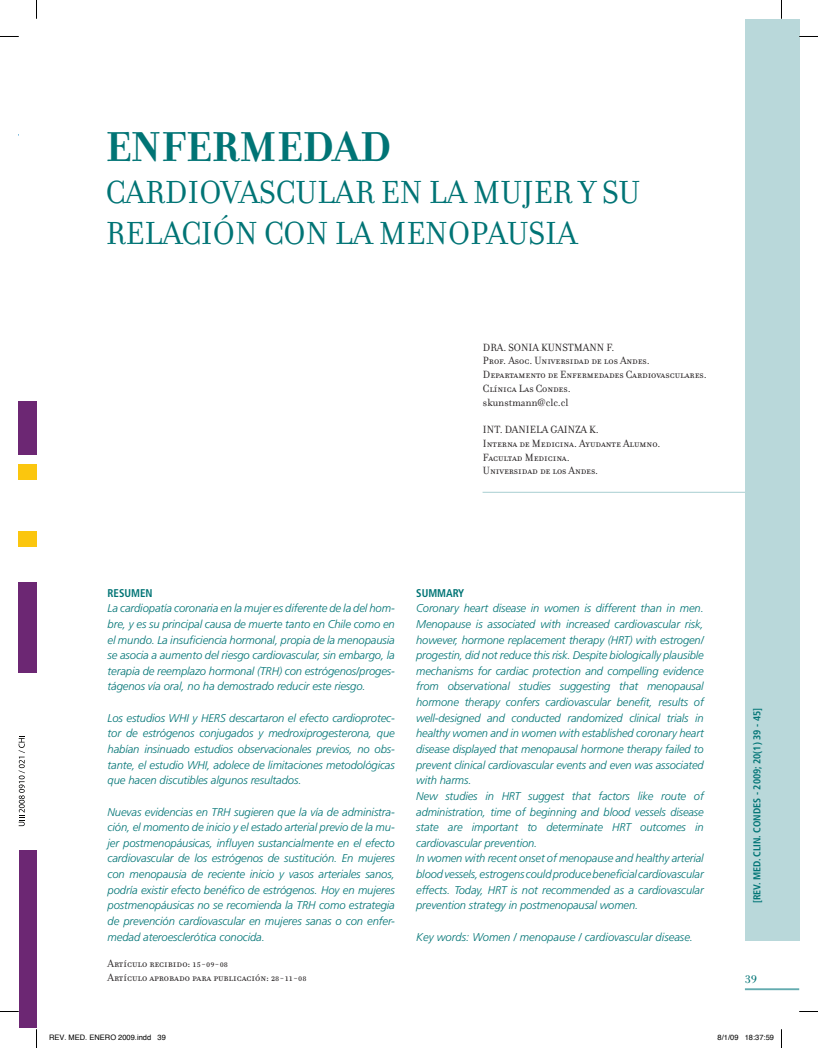
<style>
.page{position:relative;width:818px;height:1048px;background:#fff}
.page>*{position:absolute;margin:0;border:0;box-sizing:border-box;transform-origin:0 0}
.t1{font:700 45px "Filosofia";color:#007475}
.t2{font:34.38px/41.2px "Filosofia";color:#007475}
.t3{font:16.25px "Filosofia Grand Caps";color:#007475;scale:1.1 1}
.t4{font:italic 300 11.25px/15.6px "Frutiger";letter-spacing:-.01em;color:#007475;text-align:justify}
.t5{font:11.25px/13.8px "Filosofia Small Caps";color:#231f20}
.t6{font:11.25px "Filosofia";color:#231f20}
.t7{font:700 condensed 11.25px "Frutiger";color:#007475}
.t8{font:700 condensed 10px "Frutiger";color:#007475}
.t9{font:7.5px "Helvetica";color:#000}
</style>
<div class="page">
<hr style="left:744px;top:988px;width:54px;height:2px;background:#63abaf">
<div style="left:744px;top:19px;width:54px;height:921px;background:#b9d8da"></div>
<hr style="left:482px;top:491px;width:264px;height:2px;background:#b9d8da">
<div style="left:19px;top:850px;width:17px;height:177px;background:#6c2773"></div>
<div style="left:19px;top:401px;width:17px;height:53px;background:#6c2773"></div>
<div style="left:19px;top:582px;width:17px;height:90px;background:#6c2773"></div>
<div style="left:19px;top:464px;width:17px;height:16px;background:#fbc60e"></div>
<div style="left:19px;top:531px;width:17px;height:16px;background:#fbc60e"></div>
<svg style="left:19px;top:736px;width:6px;height:90px"></svg>
<svg style="left:0;top:36px;width:19px;height:1px"></svg>
<svg style="left:798px;top:36px;width:19px;height:1px"></svg>
<svg style="left:0;top:1011px;width:19px;height:1px"></svg>
<svg style="left:799px;top:1011px;width:18px;height:1px"></svg>
<svg style="left:36px;top:0;width:1px;height:19px"></svg>
<svg style="left:36px;top:1029px;width:1px;height:18px"></svg>
<h1 class="t1" style="left:106px;top:120px;width:287px">ENFERMEDAD</h1>
<h2 class="t2" style="left:106px;top:172px;width:536px">CARDIOVASCULAR EN LA MUJER Y SU<br>RELACIÓN CON LA MENOPAUSIA</h2>
<p class="t5" style="left:482px;top:340px;width:225px">DRA. SONIA KUNSTMANN F.<br>Prof. Asoc. Universidad de los Andes.<br>Departamento de Enfermedades Cardiovasculares.<br>Clínica Las Condes.</p>
<p class="t6" style="left:482px;top:396px;width:87px">skunstmann@clc.cl</p>
<p class="t5" style="left:482px;top:423px;width:179px">INT. DANIELA GAINZA K.<br>Interna de Medicina. Ayudante Alumno.<br>Facultad Medicina.<br>Universidad de los Andes.</p>
<p class="t7" style="left:107px;top:586px;width:47px">RESUMEN</p>
<p class="t4" style="left:107px;top:600px;width:288px">La cardiopatía coronaria en la mujer es diferente de la del hom&shy;bre, y es su principal causa de muerte tanto en Chile como en el mundo. La insuficiencia hormonal, propia de la menopausia se asocia a aumento del riesgo cardiovascular, sin embargo, la terapia de reemplazo hormonal (TRH) con estrógenos/proges&shy;tágenos vía oral, no ha demostrado reducir este riesgo.</p>
<p class="t4" style="left:107px;top:710px;width:288px">Los estudios WHI y HERS descartaron el efecto cardioprotec&shy;tor de estrógenos conjugados y medroxiprogesterona, que habían insinuado estudios observacionales previos, no obs&shy;tante, el estudio WHI, adolece de limitaciones metodológicas que hacen discutibles algunos resultados.</p>
<p class="t4" style="left:107px;top:803px;width:288px">Nuevas evidencias en TRH sugieren que la vía de administra&shy;ción, el momento de inicio y el estado arterial previo de la mu&shy;jer postmenopáusicas, influyen sustancialmente en el efecto cardiovascular de los estrógenos de sustitución. En mujeres con menopausia de reciente inicio y vasos arteriales sanos, podría existir efecto benéfico de estrógenos. Hoy en mujeres postmenopáusicas no se recomienda la TRH como estrategia de prevención cardiovascular en mujeres sanas o con enfer&shy;medad ateroesclerótica conocida.</p>
<p class="t5" style="left:107px;top:956px;width:200px">Artículo recibido: 15-09-08<br>Artículo aprobado para publicación: 28-11-08</p>
<p class="t7" style="left:416px;top:586px;width:50px">SUMMARY</p>
<p class="t4" style="left:416px;top:600px;width:289px;text-align:left">Coronary heart disease in women is different than in men.<br>Menopause is associated with increased cardiovascular risk, however, hormone replacement therapy (HRT) with estrogen/ progestin, did not reduce this risk. Despite biologically plausible mechanisms for cardiac protection and compelling evidence from observational studies suggesting that menopausal hormone therapy confers cardiovascular benefit, results of well-designed and conducted randomized clinical trials in healthy women and in women with established coronary heart disease displayed that menopausal hormone therapy failed to prevent clinical cardiovascular events and even was associated with harms.<br>New studies in HRT suggest that factors like route of administration, time of beginning and blood vessels disease state are important to determinate HRT outcomes in cardiovascular prevention.<br>In women with recent onset of menopause and healthy arterial blood vessels, estrogens could produce beneficial cardiovascular effects. Today, HRT is not recommended as a cardiovascular prevention strategy in postmenopausal women.</p>
<p class="t4" style="left:416px;top:928px;width:278px">Key words: Women / menopause / cardiovascular disease.</p>
<p class="t8" style="left:750px;top:903px;width:197px;rotate:-90deg">[REV. MED. CLIN. CONDES - 2009; 20(1) 39 - 45]</p>
<h3 class="t3" style="left:744px;top:969px;width:13px">39</h3>
<p class="t9" style="left:49px;top:1031px;width:118px">REV. MED. ENERO 2009.indd 39</p>
<p class="t9" style="left:717px;top:1031px;width:58px">8/1/09 18:37:59</p>
</div>
